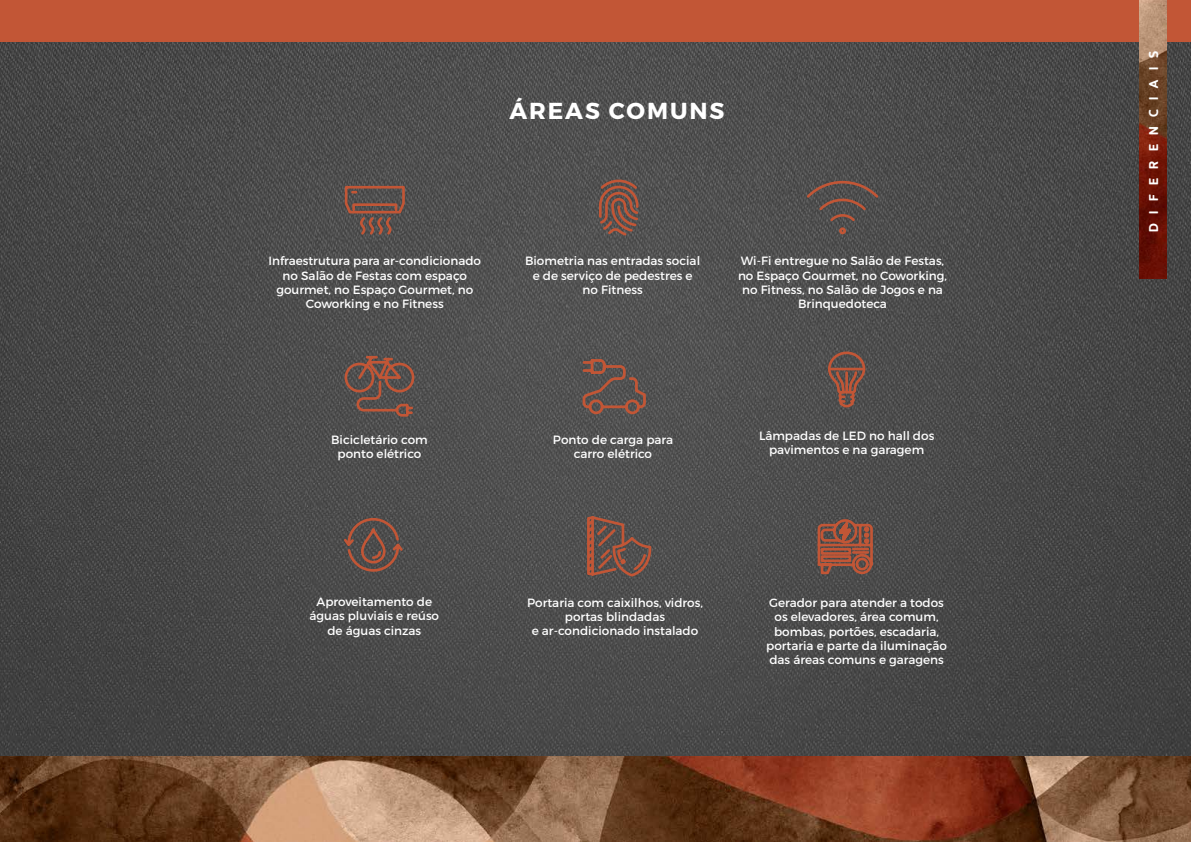
<style>
.page{position:relative;width:1191px;height:842px;background:#fff}
.page>*{position:absolute;margin:0;border:0;box-sizing:border-box;transform-origin:0 0}
.t1{font:700 23.1px "Montserrat";letter-spacing:.085em;color:#fff}
.t2{font:12.8px "Claston";letter-spacing:.725em;color:#fff}
.t3{font:12px/14.4px "Montserrat";color:#fff;text-align:center}
</style>
<div class="page">
<img style="left:0;top:41px;width:1191px;height:716px">
<svg style="left:341px;top:517px;width:64px;height:56px"></svg>
<svg style="left:816px;top:511px;width:58px;height:65px"></svg>
<svg style="left:586px;top:514px;width:66px;height:64px"></svg>
<svg style="left:826px;top:350px;width:40px;height:59px"></svg>
<hr style="left:845px;top:372px;width:3px;height:20px;background:#c25636">
<hr style="left:829px;top:368px;width:35px;height:2px;background:#c25636">
<svg style="left:804px;top:177px;width:76px;height:59px"></svg>
<svg style="left:597px;top:178px;width:43px;height:60px"></svg>
<svg style="left:343px;top:185px;width:63px;height:52px"></svg>
<svg style="left:343px;top:354px;width:73px;height:64px"></svg>
<img style="left:0;top:757px;width:1191px;height:85px">
<div style="left:0;top:0;width:1191px;height:41px;background:#c25636"></div>
<img style="left:1140px;top:0;width:26px;height:278px">
<svg style="left:581px;top:358px;width:66px;height:58px"></svg>
<h1 class="t1" style="left:509px;top:96px;width:216px">ÁREAS COMUNS</h1>
<p class="t3" style="left:268px;top:254px;width:214px">Infraestrutura para ar-condicionado no Salão de Festas com espaço gourmet, no Espaço Gourmet, no<br>Coworking e no Fitness</p>
<p class="t3" style="left:525px;top:254px;width:177px">Biometria nas entradas social e de serviço de pedestres e no Fitness</p>
<p class="t3" style="left:738px;top:254px;width:210px">Wi-Fi entregue no Salão de Festas, no Espaço Gourmet, no Coworking, no Fitness, no Salão de Jogos e na<br>Brinquedoteca</p>
<p class="t3" style="left:331px;top:432px;width:98px">Bicicletário com ponto elétrico</p>
<p class="t3" style="left:553px;top:432px;width:122px">Ponto de carga para carro elétrico</p>
<p class="t3" style="left:759px;top:428px;width:177px">Lâmpadas de LED no hall dos pavimentos e na garagem</p>
<p class="t3" style="left:309px;top:594px;width:131px">Aproveitamento de águas pluviais e reúso de águas cinzas</p>
<p class="t3" style="left:766px;top:595px;width:182px">Gerador para atender a todos os elevadores, área comum, bombas, portões, escadaria, portaria e parte da iluminação das áreas comuns e garagens</p>
<p class="t3" style="left:527px;top:595px;width:177px">Portaria com caixilhos, vidros, portas blindadas<br>e ar-condicionado instalado</p>
<p class="t2" style="left:1145px;top:232px;width:182px;rotate:-90deg">DIFERENCIAIS</p>
</div>
